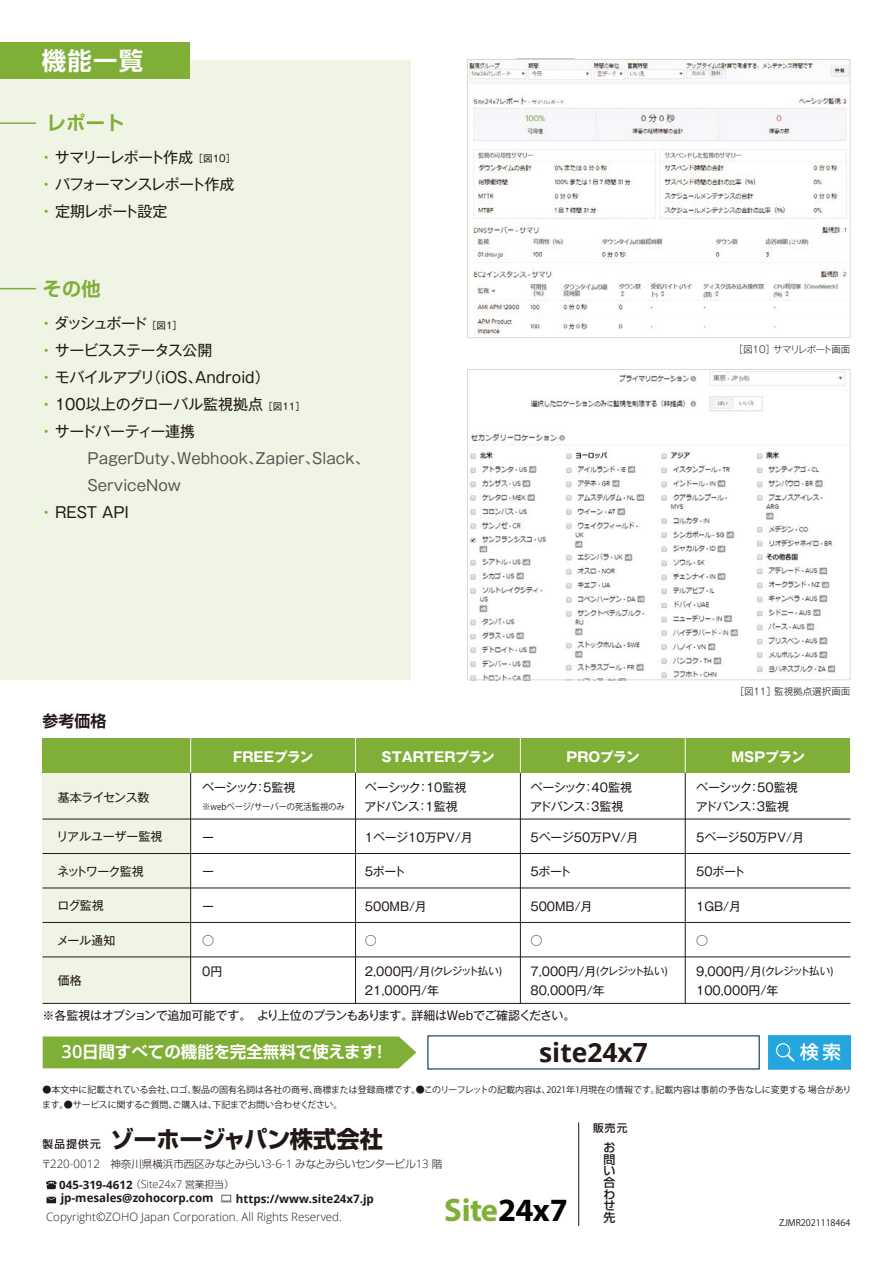
<style>
.page{position:relative;width:893px;height:1263px;background:#fff}
.page>*{position:absolute;margin:0;border:0;box-sizing:border-box;transform-origin:0 0}
.t1{font:700 32.55px "Myriad Pro";letter-spacing:-.02em;color:#80af38}
.t2{font:700 26.4px "Open Sans";color:#221815}
.t3{font:700 24.45px "Shin Go Pro De";color:#fff}
.t4{font:700 23.25px "Shin Go Pro";letter-spacing:-.02em;color:#221815}
.t5{font:700 19.2px "Shin Go Pro De";letter-spacing:.02em;color:#80af38}
.t6{font:500 18.6px "Shin Go Pro";color:#fff}
.t7{font:700 16.5px "Shin Go Pro De";color:#fff}
.t8{font:700 15.9px "Shin Go Pro De";color:#221815}
.t9{font:15px/27px "Gothic MB101 Pro";color:#221815;text-align:justify}
.t10{font:700 13.5px "Gothic MB101 Pro";color:#fff}
.t11{font:12px "Gothic MB101 Pro";letter-spacing:-.01em;color:#221815}
.t12{font:12px/19.5px "Gothic MB101 Pro";letter-spacing:-.045em;color:#221815}
.t13{font:12px "Gothic MB101 Pro";letter-spacing:-.04em;color:#221815}
.t14{font:12px "Gothic MB101 Pro";letter-spacing:-.035em;color:#221815}
.t15{font:12px "Gothic MB101 Pro";letter-spacing:-.075em;color:#221815}
.t16{font:500 12px/11.7px "Shin Go Pro";color:#221815;text-align:justify}
.t17{font:700 11.55px "Open Sans";color:#221815}
.t18{font:300 11.55px "Open Sans";color:#221815}
.t19{font:300 10.8px "Open Sans";color:#221815}
.t20{font:500 10.65px "Shin Go Pro";letter-spacing:.12em;color:#221815}
.t21{font:10.5px "Gothic MB101 Pro";letter-spacing:-.1em;color:#221815}
.t22{font:300 10.5px "Shin Go Pro";letter-spacing:-.03em;color:#221815}
.t23{font:300 9.6px "Gothic MB101 Pro";letter-spacing:-.055em;color:#221815}
.t24{font:300 9.6px "Gothic MB101 Pro";letter-spacing:-.015em;color:#221815}
.t25{font:9px/15px "Koz Go Pr 6 N";letter-spacing:-.005em;color:#221815}
.t26{font:9px "Koz Go Pr 6 N";letter-spacing:-.005em;color:#221815;scale:.92 1}
.s1{font-family:"Gothic MB101 Pro De";font-weight:700;color:#80af38}
.s2{font-size:9.6px}
.s3{color:#595757}
.s4{font-size:12px}
.s5{font-family:"Open Sans";font-weight:600;font-size:18.15px}
.s6{font-family:"Open Sans";font-size:11.55px}
.s7{font-family:"Shin Go Pro";font-size:9.75px}
.s8{color:#040000}
</style>
<div class="page">
<svg style="left:467px;top:369px;width:383px;height:311px"></svg>
<div style="left:0;top:61px;width:410px;height:619px;background:#eff4e4"></div>
<div style="left:43px;top:772px;width:148px;height:231px;background:#eff4e4"></div>
<div style="left:43px;top:738px;width:807px;height:34px;background:#80af38"></div>
<svg style="left:467px;top:59px;width:383px;height:279px"></svg>
<div style="left:0;top:43px;width:189px;height:36px;background:#80af38"></div>
<hr style="left:0;top:122px;width:36px;height:2px;background:#80af38">
<hr style="left:0;top:288px;width:36px;height:1px;background:#80af38">
<svg style="left:46px;top:1181px;width:11px;height:8px"></svg>
<svg style="left:221px;top:1195px;width:11px;height:8px"></svg>
<svg style="left:47px;top:1197px;width:9px;height:6px"></svg>
<hr style="left:578px;top:1122px;width:1px;height:104px;background:#221815">
<div style="left:43px;top:1036px;width:373px;height:32px;background:#80af38"></div>
<div style="left:768px;top:1035px;width:83px;height:35px;background:#24a5de;border:2px solid #24a5de"></div>
<svg style="left:776px;top:1043px;width:19px;height:19px"></svg>
<hr style="left:190px;top:772px;width:1px;height:231px;background:#221815">
<hr style="left:355px;top:772px;width:1px;height:231px;background:#221815">
<hr style="left:520px;top:772px;width:1px;height:231px;background:#221815">
<hr style="left:685px;top:772px;width:1px;height:231px;background:#221815">
<hr style="left:190px;top:738px;width:1px;height:34px;background:#fff">
<hr style="left:520px;top:738px;width:1px;height:34px;background:#fff">
<hr style="left:685px;top:738px;width:1px;height:34px;background:#fff">
<hr style="left:355px;top:738px;width:1px;height:34px;background:#fff">
<hr style="left:43px;top:819px;width:807px;height:1px;background:#221815">
<hr style="left:43px;top:853px;width:807px;height:1px;background:#221815">
<hr style="left:43px;top:888px;width:807px;height:1px;background:#221815">
<hr style="left:43px;top:922px;width:807px;height:1px;background:#221815">
<hr style="left:43px;top:957px;width:807px;height:1px;background:#221815">
<hr style="left:43px;top:1003px;width:807px;height:1px;background:#221815">
<h3 class="t3" style="left:42px;top:40px;width:103px">機能一覧</h3>
<p class="t5" style="left:47px;top:107px;width:79px">レポート</p>
<p class="t9" style="left:39px;top:142px;width:198px"><span class="s1">・</span> サマリーレポート作成 <span class="s2">［図10］</span><span class="s1">・</span> パフォーマンスレポート作成<span class="s1">・</span> 定期レポート設定</p>
<p class="t5" style="left:43px;top:273px;width:60px">その他</p>
<p class="t9" style="left:39px;top:308px;width:333px;text-align:left"><span class="s1">・</span> ダッシュボード <span class="s2">［図1］<br></span><span class="s1">・</span>サービスステータス公開<br><span class="s1">・</span> モバイルアプリ（iOS、Android）<br><span class="s1">・</span> 100以上のグローバル監視拠点 <span class="s2">［図11］<br></span><span class="s1">・</span> サードパーティー連携<br>　　　<span class="s3">PagerDuty、Webhook、Zapier、Slack、</span>　　　<span class="s3">ServiceNow<br></span><span class="s1">・</span> REST API</p>
<p class="t8" style="left:43px;top:708px;width:65px">参考価格</p>
<p class="t23" style="left:734px;top:341px;width:118px">［図10］サマリレポート画面</p>
<p class="t24" style="left:735px;top:684px;width:117px">［図11］監視拠点選択画面</p>
<p class="t12" style="left:58px;top:786px;width:93px">基本ライセンス数</p>
<p class="t11" style="left:57px;top:827px;width:107px">リアルユーザー監視</p>
<p class="t15" style="left:57px;top:861px;width:88px">ネットワーク監視</p>
<p class="t11" style="left:57px;top:896px;width:48px">ログ監視</p>
<p class="t11" style="left:57px;top:930px;width:60px">メール通知</p>
<p class="t11" style="left:58px;top:971px;width:25px">価格</p>
<p class="t10" style="left:233px;top:745px;width:82px">FREEプラン</p>
<p class="t10" style="left:381px;top:745px;width:115px">STARTERプラン</p>
<p class="t10" style="left:566px;top:745px;width:75px">PROプラン</p>
<p class="t10" style="left:732px;top:745px;width:75px">MSPプラン</p>
<p class="t14" style="left:202px;top:777px;width:95px">ベーシック：5監視</p>
<p class="t26" style="left:202px;top:801px;width:157px">※webページ/サーバーの死活監視のみ</p>
<p class="t11" style="left:202px;top:827px;width:13px">ー</p>
<p class="t11" style="left:202px;top:862px;width:13px">ー</p>
<p class="t11" style="left:202px;top:896px;width:13px">ー</p>
<p class="t11" style="left:202px;top:931px;width:13px">○</p>
<p class="t11" style="left:202px;top:961px;width:22px">0円</p>
<p class="t12" style="left:365px;top:776px;width:103px">ベーシック：10監視アドバンス：1監視</p>
<p class="t11" style="left:365px;top:827px;width:109px">1ページ10万PV/月</p>
<p class="t11" style="left:365px;top:862px;width:42px">5ポート</p>
<p class="t11" style="left:365px;top:896px;width:64px">500MB/月</p>
<p class="t11" style="left:365px;top:931px;width:13px">○</p>
<p class="t21" style="left:365px;top:963px;width:139px"><span class="s4">2,000円/月</span>(クレジット払い)</p>
<p class="t11" style="left:365px;top:981px;width:76px">21,000円/年</p>
<p class="t12" style="left:530px;top:776px;width:103px">ベーシック：40監視アドバンス：3監視</p>
<p class="t11" style="left:531px;top:827px;width:109px">5ページ50万PV/月</p>
<p class="t11" style="left:531px;top:862px;width:42px">5ポート</p>
<p class="t11" style="left:531px;top:896px;width:64px">500MB/月</p>
<p class="t11" style="left:531px;top:931px;width:13px">○</p>
<p class="t21" style="left:531px;top:963px;width:139px"><span class="s4">7,000円/月</span>(クレジット払い)</p>
<p class="t11" style="left:531px;top:981px;width:76px">80,000円/年</p>
<p class="t12" style="left:696px;top:776px;width:103px">ベーシック：50監視アドバンス：3監視</p>
<p class="t11" style="left:696px;top:827px;width:109px">5ページ50万PV/月</p>
<p class="t11" style="left:696px;top:862px;width:51px">50ポート</p>
<p class="t11" style="left:696px;top:896px;width:46px">1GB/月</p>
<p class="t11" style="left:696px;top:931px;width:13px">○</p>
<p class="t21" style="left:696px;top:963px;width:139px"><span class="s4">9,000円/月</span>(クレジット払い)</p>
<p class="t11" style="left:696px;top:981px;width:84px">100,000円/年</p>
<p class="t13" style="left:43px;top:1005px;width:534px">※各監視はオプションで追加可能です。　より上位のプランもあります。詳細はWebでご確認ください。</p>
<p class="t7" style="left:62px;top:1038px;width:328px"><span class="s5">30</span>日間すべての機能を完全無料で使えます！</p>
<h2 class="t2" style="left:539px;top:1033px;width:110px">site24x7</h2>
<p class="t6" style="left:800px;top:1037px;width:42px">検索</p>
<p class="t25" style="left:42px;top:1083px;width:811px">●本文中に記載されている会社、ロゴ、製品の固有名詞は各社の商号、商標または登録商標です。●このリーフレットの記載内容は、2021年1月現在の情報です。記載内容は事前の予告なしに変更する 場合があります。●サービスに関するご質問、ご購入は、下記までお問い合わせください。</p>
<p class="t20" style="left:593px;top:1119px;width:36px">販売元</p>
<h3 class="t4" style="left:111px;top:1120px;width:274px">ゾーホージャパン株式会社</h3>
<p class="t17" style="left:59px;top:1177px;width:75px">045-319-4612</p>
<p class="t20" style="left:43px;top:1135px;width:60px">製品提供元</p>
<p class="t16" style="left:603px;top:1140px;width:13px">お問い合わせ先</p>
<p class="t22" style="left:41px;top:1156px;width:403px">〒<span class="s6">220-0012</span>　神奈川県横浜市西区みなとみらい<span class="s6">3-6-1</span> みなとみらいセンタービル<span class="s6">13</span> 階</p>
<p class="t19" style="left:131px;top:1177px;width:104px"><span class="s7">（</span>Site24x7 <span class="s7">営業担当）</span></p>
<p class="t17" style="left:61px;top:1190px;width:154px">jp-mesales@zohocorp.com</p>
<p class="t17" style="left:236px;top:1190px;width:140px">https://www.site24x7.jp</p>
<p class="t18" style="left:46px;top:1209px;width:297px">Copyright©ZOHO Japan Corporation. All Rights Reserved.</p>
<p class="t25" style="left:779px;top:1215px;width:73px">ZJMR2021118464</p>
<h1 class="t1" style="left:444px;top:1189px;width:125px">Site<span class="s8">24x7</span></h1>
</div>
